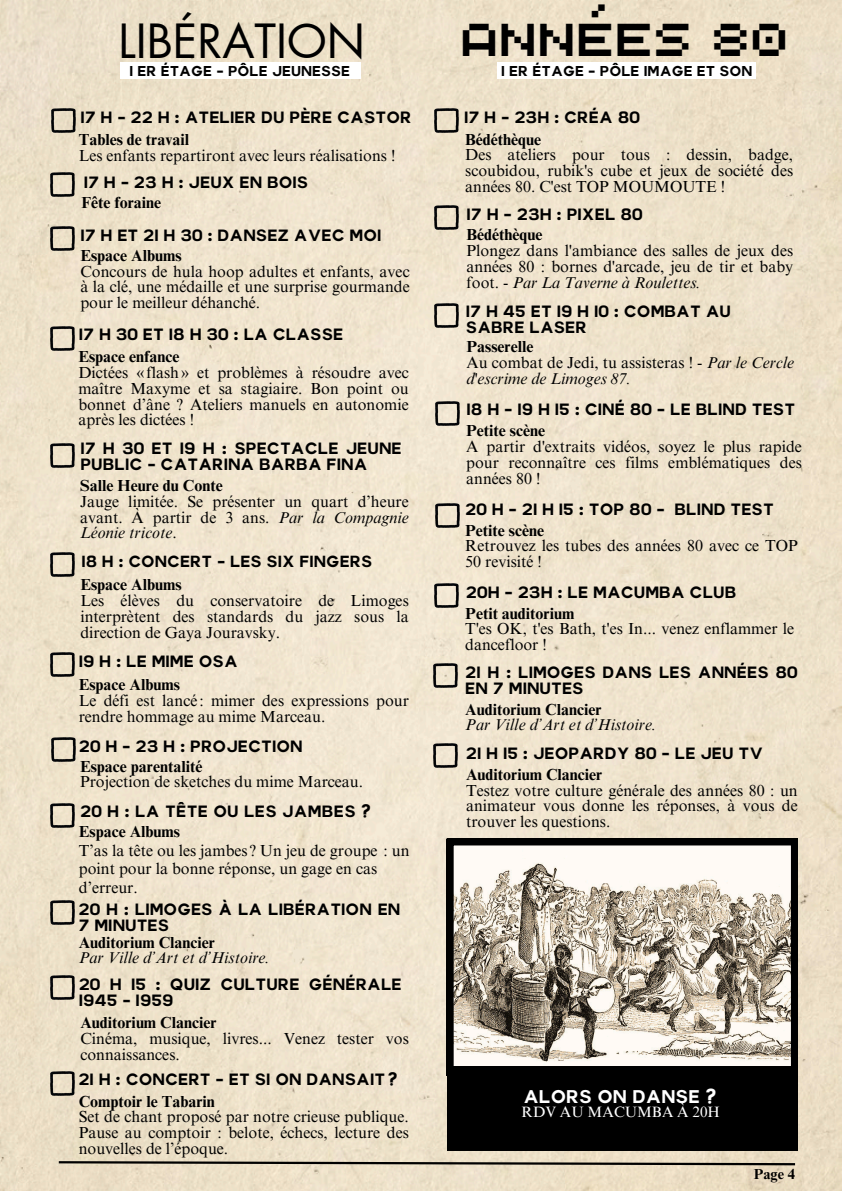
<style>
.page{position:relative;width:842px;height:1191px;background:#fff}
.page>*{position:absolute;margin:0;border:0;box-sizing:border-box;transform-origin:0 0}
.t1{font:46px "Futura LT Pro";color:#000}
.t2{font:46px "Arcade Gamer";color:#000}
.t3{font:18px "Colette";color:#fff}
.t4{font:16px/15.8px "Times NRMT Pro";color:#000}
.t5{font:16px/15.8px "Colette";color:#000}
.t6{font:italic 16px/15.8px "Times NRMT Pro";color:#000}
.t7{font:700 16px "Times NRMT Pro";color:#000}
.t8{font:15.8px "Colette";color:#000}
.t9{font:15px "Times NRMT Pro";color:#fff}
.t10{font:700 14.5px "Times NRMT Pro";color:#000}
.t11{font:14px "Colette";color:#000}
.s1{font-weight:700}
.s2{font-style:italic}
.s3{font-weight:700;font-style:normal}
.s4{font-style:normal}
</style>
<div class="page">
<img style="left:0;top:0;width:842px;height:1190px">
<svg style="left:447px;top:838px;width:351px;height:227px"></svg>
<div style="left:447px;top:1065px;width:351px;height:85px;background:#000"></div>
<svg style="left:57px;top:1159px;width:740px;height:7px;background:#9f9786"></svg>
<img style="left:51px;top:226px;width:24px;height:24px">
<img style="left:51px;top:326px;width:24px;height:24px">
<img style="left:51px;top:443px;width:24px;height:24px">
<img style="left:51px;top:552px;width:24px;height:24px">
<img style="left:51px;top:652px;width:24px;height:24px">
<img style="left:51px;top:975px;width:24px;height:24px">
<img style="left:51px;top:1070px;width:24px;height:24px">
<img style="left:52px;top:108px;width:24px;height:24px">
<img style="left:52px;top:737px;width:24px;height:24px">
<img style="left:435px;top:108px;width:24px;height:24px">
<img style="left:434px;top:206px;width:24px;height:24px">
<img style="left:435px;top:303px;width:24px;height:24px">
<img style="left:435px;top:401px;width:24px;height:24px">
<img style="left:435px;top:503px;width:24px;height:24px">
<img style="left:434px;top:583px;width:24px;height:24px">
<img style="left:434px;top:664px;width:24px;height:24px">
<img style="left:434px;top:743px;width:24px;height:24px">
<img style="left:51px;top:900px;width:24px;height:24px">
<img style="left:51px;top:803px;width:24px;height:24px">
<img style="left:51px;top:172px;width:24px;height:24px">
<div style="left:121px;top:62px;width:240px;height:16px;background:#fff"></div>
<div style="left:497px;top:62px;width:258px;height:16px;background:#fff"></div>
<h4 class="t1" style="left:119px;top:20px;width:248px">LIBÉRATION</h4>
<p class="t2" style="left:460px;top:17px;width:330px">ANNÉES 80</p>
<h4 class="t11" style="left:129px;top:62px;width:222px">1 ER ÉTAGE - PÔLE JEUNESSE</h4>
<h4 class="t11" style="left:501px;top:62px;width:253px">1 ER ÉTAGE - PÔLE IMAGE ET SON</h4>
<p class="t5" style="left:80px;top:109px;width:333px">17 H - 22 H : ATELIER DU PÈRE CASTOR</p>
<p class="t4" style="left:79px;top:134px;width:318px"><span class="s1">Tables de travail<br></span>Les enfants repartiront avec leurs réalisations !</p>
<h2 class="t5" style="left:84px;top:175px;width:226px">17 H - 23 H : JEUX EN BOIS</h2>
<p class="t7" style="left:81px;top:197px;width:81px">Fête foraine</p>
<h2 class="t5" style="left:80px;top:227px;width:303px">17 H ET 21 H 30 : DANSEZ AVEC MOI</h2>
<h3 class="t4" style="left:80px;top:249px;width:331px"><span class="s1">Espace Albums<br></span>Concours de hula hoop adultes et enfants, avec à la clé, une médaille et une surprise gourmande pour le meilleur déhanché.</h3>
<p class="t5" style="left:79px;top:327px;width:266px">17 H 30 ET 18 H 30 : LA CLASSE</p>
<h2 class="t4" style="left:78px;top:351px;width:332px"><span class="s1">Espace enfance<br></span>Dictées «flash» et problèmes à résoudre avec maître Maxyme et sa stagiaire. Bon point ou bonnet d’âne ? Ateliers manuels en autonomie après les dictées !</h2>
<p class="t5" style="left:80px;top:440px;width:323px">17 H 30 ET 19 H : SPECTACLE JEUNE<br>PUBLIC - CATARINA BARBA FINA</p>
<h2 class="t4" style="left:80px;top:479px;width:330px"><span class="s1">Salle Heure du Conte<br></span>Jauge limitée. Se présenter un quart d’heure avant. À partir de 3 ans. <span class="s2">Par la Compagnie<br>Léonie tricote</span>.</h2>
<p class="t8" style="left:81px;top:551px;width:292px">18 H : CONCERT - LES SIX FINGERS</p>
<h1 class="t4" style="left:80px;top:579px;width:330px"><span class="s1">Espace Albums<br></span>Les élèves du conservatoire de Limoges interprètent des standards du jazz sous la direction de Gaya Jouravsky.</h1>
<p class="t5" style="left:79px;top:653px;width:161px">19 H : LE MIME OSA</p>
<h4 class="t4" style="left:79px;top:679px;width:332px"><span class="s1">Espace Albums<br></span>Le défi est lancé : mimer des expressions pour rendre hommage au mime Marceau.</h4>
<h2 class="t5" style="left:79px;top:738px;width:225px">20 H - 23 H : PROJECTION</h2>
<h2 class="t4" style="left:80px;top:760px;width:284px"><span class="s1">Espace parentalité<br></span>Projection de sketches du mime Marceau.</h2>
<h1 class="t5" style="left:80px;top:803px;width:292px">20 H : LA TÊTE OU LES JAMBES ?</h1>
<p class="t4" style="left:79px;top:823px;width:332px;line-height:18.8px"><span class="s1">Espace Albums<br></span>T’as la tête ou les jambes? Un jeu de groupe : un point pour la bonne réponse, un gage en cas d’erreur.</p>
<h4 class="t5" style="left:79px;top:901px;width:323px">20 H : LIMOGES À LA LIBÉRATION EN<br>7 MINUTES</h4>
<h4 class="t6" style="left:79px;top:936px;width:193px"><span class="s3">Auditorium Clancier<br></span>Par Ville d’Art et d’Histoire.</h4>
<p class="t5" style="left:79px;top:976px;width:325px">20 H 15 : QUIZ CULTURE GÉNÉRALE<br>1945 - 1959</p>
<h2 class="t4" style="left:80px;top:1016px;width:330px"><span class="s1">Auditorium Clancier<br></span>Cinéma, musique, livres... Venez tester vos connaissances.</h2>
<h2 class="t5" style="left:78px;top:1071px;width:320px">21 H : CONCERT - ET SI ON DANSAIT?</h2>
<p class="t4" style="left:79px;top:1095px;width:332px"><span class="s1">Comptoir le Tabarin<br></span>Set de chant proposé par notre crieuse publique.<br>Pause au comptoir : belote, échecs, lecture des nouvelles de l’époque.</p>
<h4 class="t5" style="left:464px;top:109px;width:177px">17 H - 23H : CRÉA 80</h4>
<h2 class="t4" style="left:465px;top:133px;width:330px"><span class="s1">Bédéthèque<br></span>Des ateliers pour tous : dessin, badge, scoubidou, rubik's cube et jeux de société des années 80. C'est TOP MOUMOUTE !</h2>
<p class="t5" style="left:467px;top:207px;width:178px">17 H - 23H : PIXEL 80</p>
<h4 class="t4" style="left:467px;top:229px;width:328px"><span class="s1">Bédéthèque<br></span>Plongez dans l'ambiance des salles de jeux des années 80 : bornes d'arcade, jeu de tir et baby foot. <span class="s2">- Par La Taverne à Roulettes.</span></h4>
<p class="t5" style="left:466px;top:304px;width:267px">17 H 45 ET 19 H 10 : COMBAT AU<br>SABRE LASER</p>
<h4 class="t6" style="left:467px;top:341px;width:329px"><span class="s3">Passerelle<br></span><span class="s4">Au combat de Jedi, tu assisteras !</span> - Par le Cercle d'escrime de Limoges 87.</h4>
<h4 class="t5" style="left:467px;top:401px;width:330px">18 H - 19 H 15 : CINÉ 80 - LE BLIND TEST</h4>
<h4 class="t4" style="left:466px;top:425px;width:337px"><span class="s1">Petite scène<br></span>A partir d'extraits vidéos, soyez le plus rapide pour reconnaître ces films emblématiques des années 80 !</h4>
<h2 class="t5" style="left:465px;top:501px;width:310px">20 H - 21 H 15 : TOP 80 - BLIND TEST</h2>
<p class="t4" style="left:465px;top:524px;width:334px"><span class="s1">Petite scène<br></span>Retrouvez les tubes des années 80 avec ce TOP<br>50 revisité !</p>
<h4 class="t5" style="left:466px;top:584px;width:272px">20H - 23H : LE MACUMBA CLUB</h4>
<h2 class="t4" style="left:465px;top:607px;width:330px"><span class="s1">Petit auditorium<br></span>T'es OK, t'es Bath, t'es In... venez enflammer le dancefloor !</h2>
<p class="t5" style="left:465px;top:664px;width:334px">21 H : LIMOGES DANS LES ANNÉES 80<br>EN 7 MINUTES</p>
<p class="t6" style="left:465px;top:703px;width:193px"><span class="s3">Auditorium Clancier<br></span>Par Ville d’Art et d’Histoire.</p>
<h2 class="t5" style="left:466px;top:745px;width:299px">21 H 15 : JEOPARDY 80 - LE JEU TV</h2>
<h4 class="t4" style="left:466px;top:768px;width:333px"><span class="s1">Auditorium Clancier<br></span>Testez votre culture générale des années 80 : un animateur vous donne les réponses, à vous de trouver les questions.</h4>
<p class="t3" style="left:523px;top:1084px;width:194px">ALORS ON DANSE ?</p>
<p class="t9" style="left:521px;top:1105px;width:200px">RDV AU MACUMBA À 20H</p>
<p class="t10" style="left:754px;top:1168px;width:43px">Page 4</p>
</div>
